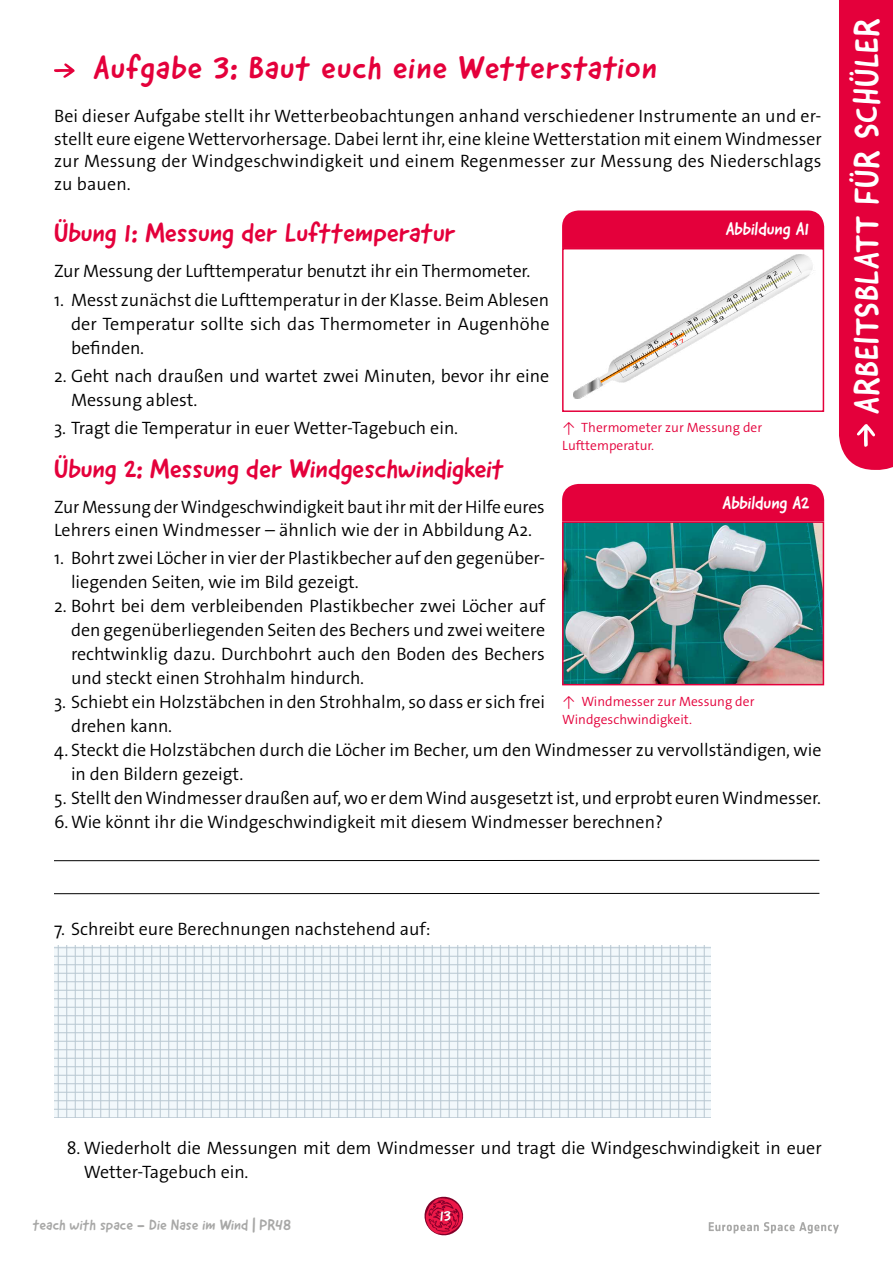
<style>
.page{position:relative;width:893px;height:1263px;background:#fff}
.page>*{position:absolute;margin:0;border:0;box-sizing:border-box;transform-origin:0 0}
.t1{font:34.5px "Good Dog New";letter-spacing:.02em;color:#fff}
.t2{font:33px "Good Dog New";letter-spacing:.03em;color:#e4003b}
.t3{font:27px "Good Dog New";color:#e4003b}
.t4{font:300 18px/24px "The Sans Os F";color:#000}
.t5{font:18px "Good Dog New";color:#fff}
.t6{font:15px "Good Dog New";color:#a8a8a7}
.t7{font:15px "Good Dog New";color:#fff}
.t8{font:300 13.5px/18px "The Sans Os F";color:#e4003b}
</style>
<div class="page">
<svg style="left:709px;top:1222px;width:130px;height:11px"></svg>
<svg style="left:424px;top:1196px;width:40px;height:40px"></svg>
<svg style="left:54px;top:63px;width:21px;height:15px"></svg>
<hr style="left:54px;top:860px;width:765px;height:1px;background:#000">
<hr style="left:54px;top:893px;width:765px;height:1px;background:#000">
<svg style="left:54px;top:946px;width:657px;height:171px;fill:#f2f8fb"></svg>
<img style="left:573px;top:254px;width:240px;height:145px">
<div style="left:562px;top:248px;width:262px;height:164px;border:2px solid #e4003b"></div>
<div style="left:562px;top:210px;width:262px;height:38px;background:#e4003b"></div>
<img style="left:565px;top:524px;width:256px;height:158px">
<div style="left:562px;top:521px;width:262px;height:164px;border:2px solid #e4003b"></div>
<div style="left:562px;top:484px;width:262px;height:37px;background:#e4003b"></div>
<div style="left:839px;top:0;width:54px;height:470px;background:#e4003b"></div>
<h2 class="t2" style="left:94px;top:46px;width:565px">Aufgabe 3: Baut euch eine Wetterstation</h2>
<p class="t4" style="left:54px;top:105px;width:769px;line-height:22.5px;text-align:justify">Bei dieser Aufgabe stellt ihr Wetterbeobachtungen anhand verschiedener Instrumente an und er&shy;stellt eure eigene Wettervorhersage. Dabei lernt ihr, eine kleine Wetterstation mit einem Windmesser zur Messung der Windgeschwindigkeit und einem Regenmesser zur Messung des Niederschlags zu bauen.</p>
<h3 class="t3" style="left:54px;top:215px;width:403px">Übung 1: Messung der Lufttemperatur</h3>
<p class="t4" style="left:54px;top:260px;width:478px">Zur Messung der Lufttemperatur benutzt ihr ein Thermometer.</p>
<p class="t4" style="left:71px;top:288px;width:480px;text-align:justify;text-indent:-17px">1. Messt zunächst die Lufttemperatur in der Klasse. Beim Ablesen der Temperatur sollte sich das Thermometer in Augenhöhe befinden.</p>
<p class="t4" style="left:71px;top:364px;width:480px;text-indent:-17px">2. Geht nach draußen und wartet zwei Minuten, bevor ihr eine<br>Messung ablest.</p>
<p class="t4" style="left:54px;top:416px;width:405px">3. Tragt die Temperatur in euer Wetter-Tagebuch ein.</p>
<h3 class="t3" style="left:54px;top:451px;width:452px">Übung 2: Messung der Windgeschwindigkeit</h3>
<p class="t4" style="left:54px;top:496px;width:492px;line-height:22.5px">Zur Messung der Windgeschwindigkeit baut ihr mit der Hilfe eures<br>Lehrers einen Windmesser – ähnlich wie der in Abbildung A2.</p>
<p class="t4" style="left:71px;top:546px;width:476px;text-indent:-17px">1. Bohrt zwei Löcher in vier der Plastikbecher auf den gegenüber&shy;liegenden Seiten, wie im Bild gezeigt.</p>
<p class="t4" style="left:71px;top:594px;width:476px;text-align:justify;text-indent:-17px">2. Bohrt bei dem verbleibenden Plastikbecher zwei Löcher auf den gegenüberliegenden Seiten des Bechers und zwei weitere rechtwinklig dazu. Durchbohrt auch den Boden des Bechers und steckt einen Strohhalm hindurch.</p>
<p class="t4" style="left:71px;top:690px;width:476px;text-indent:-17px">3. Schiebt ein Holzstäbchen in den Strohhalm, so dass er sich frei drehen kann.</p>
<p class="t4" style="left:71px;top:738px;width:752px;text-indent:-17px">4. Steckt die Holzstäbchen durch die Löcher im Becher, um den Windmesser zu vervollständigen, wie in den Bildern gezeigt.</p>
<p class="t4" style="left:54px;top:786px;width:769px">5. Stellt den Windmesser draußen auf, wo er dem Wind ausgesetzt ist, und erprobt euren Windmesser.<br>6.Wie könnt ihr die Windgeschwindigkeit mit diesem Windmesser berechnen?</p>
<p class="t5" style="left:726px;top:217px;width:85px">Abbildung A1</p>
<p class="t8" style="left:562px;top:419px;width:201px">↑ Thermometer zur Messung der<br>Lufttemperatur.</p>
<p class="t5" style="left:722px;top:491px;width:89px">Abbildung A2</p>
<p class="t8" style="left:562px;top:692px;width:194px">↑ Windmesser zur Messung der<br>Windgeschwindigkeit.</p>
<h1 class="t1" style="left:845px;top:414px;width:397px;rotate:-90deg">ARBEITSBLATT FÜR SCHÜLER</h1>
<p class="t4" style="left:54px;top:917px;width:378px">7. Schreibt eure Berechnungen nachstehend auf:</p>
<p class="t4" style="left:84px;top:1136px;width:739px;text-indent:-17px">8. Wiederholt die Messungen mit dem Windmesser und tragt die Windgeschwindigkeit in euer<br>Wetter-Tagebuch ein.</p>
<p class="t6" style="left:33px;top:1215px;width:260px">teach with space - Die Nase im Wind | PR48</p>
<p class="t7" style="left:440px;top:1206px;width:13px">13</p>
</div>
